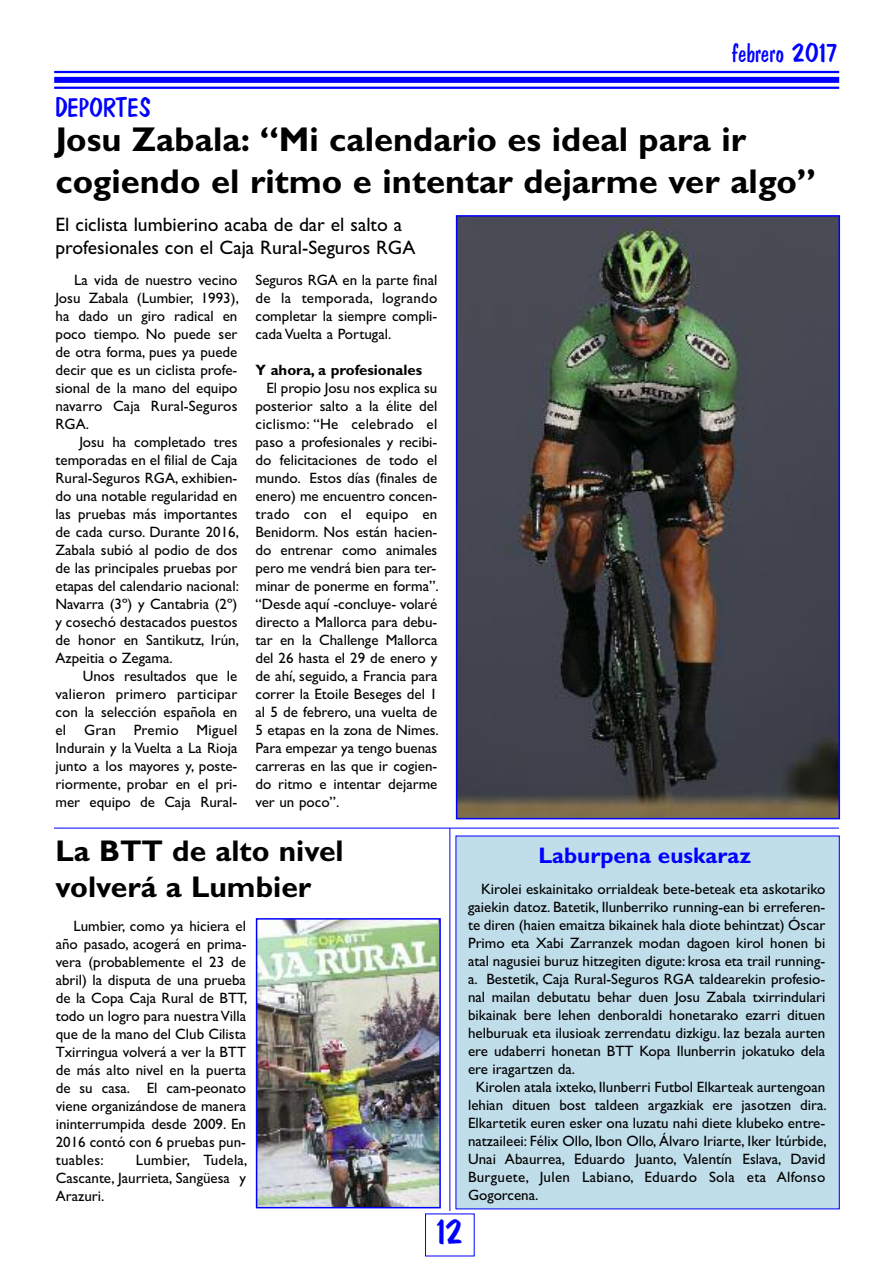
<style>
.page{position:relative;width:893px;height:1263px;background:#fff}
.page>*{position:absolute;margin:0;border:0;box-sizing:border-box;transform-origin:0 0}
.t1{font:36px "Banga S Si";color:#00f}
.t2{font:700 34.5px/41.4px "Gill Sans";color:#000}
.t3{font:700 30px/36px "Gill Sans";color:#000}
.t4{font:27px "Banga S Si";color:#00f}
.t5{font:700 22.5px "Gill Sans";color:#00f}
.t6{font:19.5px/23.4px "Gill Sans";color:#000}
.t7{font:15px/18px "Gill Sans";color:#000;text-align:justify}
.t8{font:15px "Gill Sans";letter-spacing:.02em;color:#000}
.t9{font:700 15px "Gill Sans";color:#000}
</style>
<div class="page">
<hr style="left:54px;top:71px;width:785px;height:2px;background:#00f">
<div style="left:54px;top:77px;width:785px;height:6px;background:#00f"></div>
<hr style="left:54px;top:87px;width:785px;height:2px;background:#00f">
<img style="left:459px;top:218px;width:378px;height:598px">
<div style="left:456px;top:215px;width:384px;height:604px;border:2px solid #00f"></div>
<hr style="left:54px;top:828px;width:785px;height:1px;background:#00f">
<div style="left:456px;top:836px;width:383px;height:373px;background:#c0ddea"></div>
<hr style="left:450px;top:828px;width:1px;height:383px;background:#00f">
<img style="left:259px;top:921px;width:179px;height:284px">
<div style="left:256px;top:918px;width:185px;height:290px;border:2px solid #00f"></div>
<h3 class="t4" style="left:56px;top:92px;width:97px">DEPORTES</h3>
<h3 class="t4" style="left:731px;top:37px;width:108px">febrero 2017</h3>
<h2 class="t2" style="left:56px;top:119px;width:762px">Josu Zabala: “Mi calendario es ideal para ir cogiendo el ritmo e intentar dejarme ver algo”</h2>
<h3 class="t6" style="left:55px;top:213px;width:361px">El ciclista lumbierino acaba de dar el salto a profesionales con el Caja Rural-Seguros RGA</h3>
<p class="t7" style="left:56px;top:271px;width:185px;text-indent:19px">La vida de nuestro vecino Josu Zabala (Lumbier, 1993), ha dado un giro radical en poco tiempo. No puede ser de otra forma, pues ya puede decir que es un ciclista profe&shy;sional de la mano del equipo navarro Caja Rural-Seguros RGA.</p>
<p class="t7" style="left:56px;top:433px;width:185px;text-indent:24px">Josu ha completado tres temporadas en el filial de Caja Rural-Seguros RGA, exhibien&shy;do una notable regularidad en las pruebas más importantes de cada curso. Durante 2016, Zabala subió al podio de dos de las principales pruebas por etapas del calendario nacional:<br>Navarra (3º) y Cantabria (2º) y cosechó destacados puestos de honor en Santikutz, Irún, Azpeitia o Zegama.</p>
<p class="t7" style="left:56px;top:667px;width:183px;text-indent:27px">Unos resultados que le valieron primero participar con la selección española en el Gran Premio Miguel Indurain y la Vuelta a La Rioja junto a los mayores y, poste&shy;riormente, probar en el pri&shy;mer equipo de Caja Rural-</p>
<p class="t7" style="left:255px;top:271px;width:183px">Seguros RGA en la parte final de la temporada, logrando completar la siempre compli&shy;cada Vuelta a Portugal.</p>
<p class="t9" style="left:255px;top:361px;width:168px">Y ahora, a profesionales</p>
<p class="t7" style="left:255px;top:379px;width:185px;text-align:left;text-indent:11px">El propio Josu nos explica su posterior salto a la élite del ciclismo: “He celebrado el paso a profesionales y recibi&shy;do felicitaciones de todo el mundo. Estos días (finales de enero) me encuentro concen&shy;trado con el equipo en<br>Benidorm. Nos están hacien&shy;do entrenar como animales pero me vendrá bien para ter&shy;minar de ponerme en forma”. “Desde aquí -concluye- volaré directo a Mallorca para debu&shy;tar en la Challenge Mallorca del 26 hasta el 29 de enero y de ahí, seguido, a Francia para correr la Etoile Beseges del 1 al 5 de febrero, una vuelta de<br>5 etapas en la zona de Nimes.<br>Para empezar ya tengo buenas carreras en las que ir cogien&shy;do ritmo e intentar dejarme ver un poco”.</p>
<h3 class="t3" style="left:55px;top:833px;width:290px">La BTT de alto nivel volverá a Lumbier</h3>
<p class="t7" style="left:56px;top:917px;width:193px;text-indent:18px">Lumbier, como ya hiciera el año pasado, acogerá en prima&shy;vera (probablemente el 23 de abril) la disputa de una prueba de la Copa Caja Rural de BTT, todo un logro para nuestraVilla que de la mano del Club Cilista Txirringua volverá a ver la BTT de más alto nivel en la puerta de su casa. El cam-peonato viene organizándose de manera ininterrumpida desde 2009. En 2016 contó con 6 pruebas pun&shy;tuables:</p>
<p class="t7" style="left:56px;top:1151px;width:193px;text-indent:80px">Lumbier, Tudela, Cascante, Jaurrieta, Sangüesa y Arazuri.</p>
<h3 class="t5" style="left:538px;top:842px;width:214px">Laburpena euskaraz</h3>
<p class="t7" style="left:481px;top:880px;width:346px">Kirolei eskainitako orrialdeak bete-beteak eta askotariko</p>
<p class="t7" style="left:468px;top:898px;width:359px">gaiekin datoz. Batetik, Ilunberriko running-ean bi erreferen-</p>
<p class="t7" style="left:468px;top:916px;width:359px">te diren (haien emaitza bikainek hala diote behintzat) Óscar</p>
<p class="t7" style="left:468px;top:934px;width:359px">Primo eta Xabi Zarranzek modan dagoen kirol honen bi</p>
<p class="t7" style="left:468px;top:952px;width:359px">atal nagusiei buruz hitzegiten digute: krosa eta trail running-</p>
<p class="t7" style="left:468px;top:970px;width:359px">a. Bestetik, Caja Rural-Seguros RGA taldearekin profesio-</p>
<p class="t7" style="left:468px;top:988px;width:359px">nal mailan debutatu behar duen Josu Zabala txirrindulari</p>
<p class="t7" style="left:468px;top:1006px;width:359px">bikainak bere lehen denboraldi honetarako ezarri dituen</p>
<p class="t7" style="left:468px;top:1024px;width:359px">helburuak eta ilusioak zerrendatu dizkigu. Iaz bezala aurten</p>
<p class="t7" style="left:468px;top:1042px;width:359px">ere udaberri honetan BTT Kopa Ilunberrin jokatuko dela</p>
<p class="t7" style="left:468px;top:1060px;width:109px">ere iragartzen da.</p>
<p class="t7" style="left:476px;top:1078px;width:351px">Kirolen atala ixteko, Ilunberri Futbol Elkarteak aurtengoan</p>
<p class="t7" style="left:468px;top:1096px;width:360px">lehian dituen bost taldeen argazkiak ere jasotzen dira.</p>
<p class="t7" style="left:468px;top:1114px;width:359px">Elkartetik euren esker ona luzatu nahi diete klubeko entre-</p>
<p class="t7" style="left:468px;top:1132px;width:360px">natzaileei: Félix Ollo, Ibon Ollo, Álvaro Iriarte, Iker Itúrbide,</p>
<p class="t7" style="left:468px;top:1150px;width:359px">Unai Abaurrea, Eduardo Juanto, Valentín Eslava, David</p>
<p class="t8" style="left:468px;top:1168px;width:359px">Burguete, Julen Labiano, Eduardo Sola eta Alfonso</p>
<p class="t7" style="left:468px;top:1186px;width:72px">Gogorcena.</p>
<h1 class="t1" style="left:436px;top:1211px;width:28px">12</h1>
</div>
